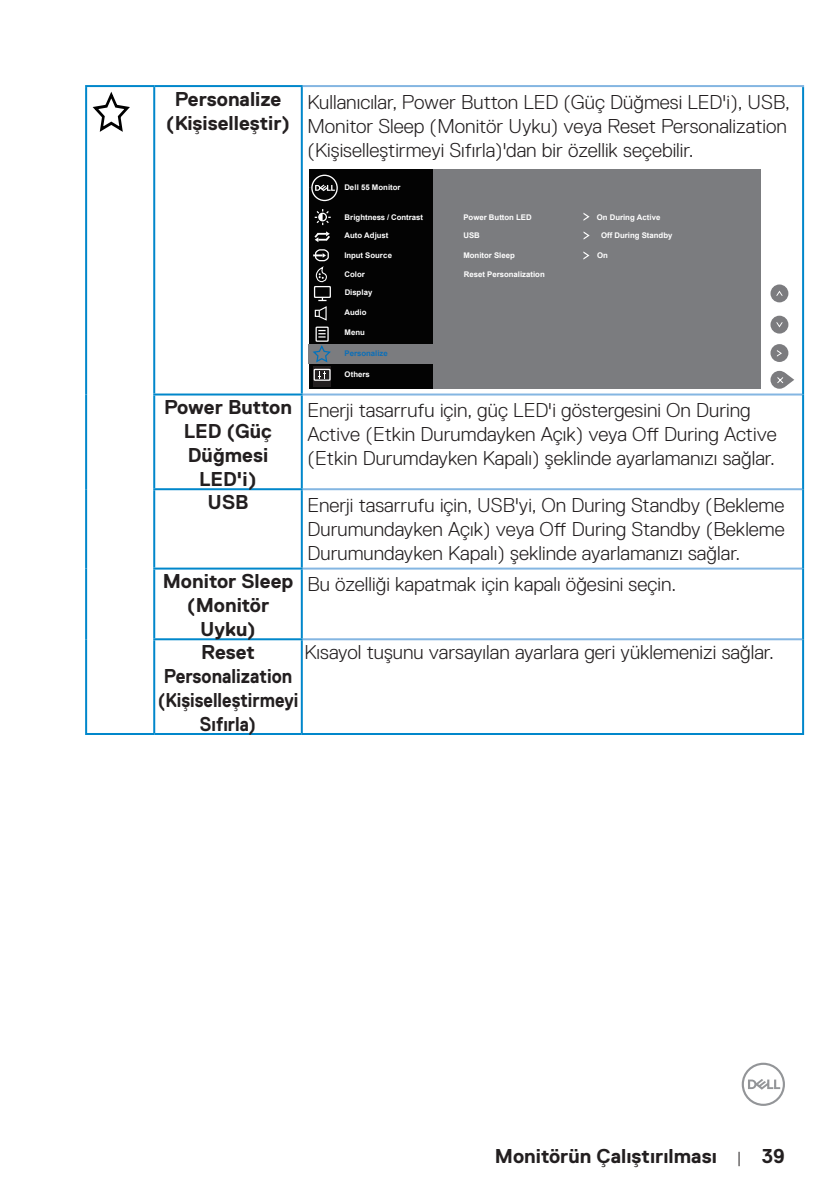
<style>
.page{position:relative;width:840px;height:1191px;background:#fff}
.page>*{position:absolute;margin:0;border:0;box-sizing:border-box;transform-origin:0 0}
.Table_Paragraph{font:300 20px/24px "Dell Replica";color:#231f20}
.Table_Head{font:700 20px/24px "Dell Replica";color:#231f20;text-align:center}
.text_OSD_table{font:300 20px/24px "Dell Replica";color:#231f20}
.t1{font:700 7.8px "Arial";color:#fff}
.t2{font:700 7.8px "Arial";color:#0c6fb8}
.s1{font-weight:300;font-size:16px}
</style>
<div class="page">
<svg style="left:741px;top:1062px;width:43px;height:44px"></svg>
<hr style="left:85px;top:85px;width:69px;height:2px;background:#0087cb">
<hr style="left:85px;top:87px;width:2px;height:307px;background:#0087cb">
<hr style="left:85px;top:394px;width:2px;height:95px;background:#0087cb">
<hr style="left:85px;top:489px;width:2px;height:79px;background:#0087cb">
<hr style="left:85px;top:568px;width:2px;height:71px;background:#0087cb">
<hr style="left:85px;top:639px;width:2px;height:94px;background:#0087cb">
<hr style="left:154px;top:85px;width:148px;height:2px;background:#0087cb">
<hr style="left:153px;top:87px;width:2px;height:306px;background:#0087cb">
<hr style="left:300px;top:87px;width:2px;height:306px;background:#0087cb">
<hr style="left:801px;top:87px;width:2px;height:307px;background:#0087cb">
<hr style="left:153px;top:393px;width:149px;height:2px;background:#0087cb">
<hr style="left:153px;top:395px;width:2px;height:93px;background:#0087cb">
<hr style="left:300px;top:395px;width:2px;height:93px;background:#0087cb">
<hr style="left:801px;top:394px;width:2px;height:95px;background:#0087cb">
<hr style="left:153px;top:488px;width:149px;height:2px;background:#0087cb">
<hr style="left:153px;top:490px;width:2px;height:77px;background:#0087cb">
<hr style="left:300px;top:490px;width:2px;height:77px;background:#0087cb">
<hr style="left:801px;top:489px;width:2px;height:79px;background:#0087cb">
<hr style="left:153px;top:567px;width:149px;height:2px;background:#0087cb">
<hr style="left:153px;top:569px;width:2px;height:69px;background:#0087cb">
<hr style="left:300px;top:569px;width:2px;height:69px;background:#0087cb">
<hr style="left:801px;top:568px;width:2px;height:71px;background:#0087cb">
<hr style="left:153px;top:638px;width:149px;height:2px;background:#0087cb">
<hr style="left:153px;top:640px;width:2px;height:93px;background:#0087cb">
<hr style="left:300px;top:640px;width:2px;height:93px;background:#0087cb">
<hr style="left:801px;top:639px;width:2px;height:94px;background:#0087cb">
<hr style="left:302px;top:85px;width:501px;height:2px;background:#84b6e2">
<hr style="left:302px;top:393px;width:499px;height:2px;background:#84b6e2">
<hr style="left:302px;top:488px;width:499px;height:2px;background:#84b6e2">
<hr style="left:302px;top:567px;width:499px;height:2px;background:#84b6e2">
<hr style="left:302px;top:638px;width:499px;height:2px;background:#84b6e2">
<hr style="left:85px;top:733px;width:69px;height:2px;background:#0087cb">
<hr style="left:154px;top:733px;width:147px;height:2px;background:#0087cb">
<hr style="left:301px;top:733px;width:502px;height:2px;background:#0087cb">
<svg style="left:92px;top:91px;width:38px;height:41px"></svg>
<div style="left:308px;top:169px;width:452px;height:220px;background:#7b7c7f"></div>
<div style="left:308px;top:169px;width:124px;height:220px;background:#030303"></div>
<div style="left:313px;top:367px;width:17px;height:20px;background:#231f20"></div>
<svg style="left:318px;top:371px;width:7px;height:8px"></svg>
<div style="left:314px;top:286px;width:17px;height:12px;border:1px solid #fff"></div>
<div style="left:313px;top:368px;width:17px;height:13px;border:1px solid #fff"></div>
<div style="left:308px;top:344px;width:126px;height:20px;background:#7b7c7f"></div>
<svg style="left:314px;top:209px;width:16px;height:16px"></svg>
<div style="left:315px;top:326px;width:13px;height:16px;border:1px solid #fff"></div>
<svg style="left:318px;top:330px;width:7px;height:7px"></svg>
<svg style="left:311px;top:175px;width:26px;height:26px"></svg>
<svg style="left:314px;top:231px;width:16px;height:11px"></svg>
<svg style="left:313px;top:253px;width:13px;height:5px"></svg>
<div style="left:315px;top:249px;width:13px;height:12px;border:1px solid #fff;border-radius:4px"></div>
<svg style="left:583px;top:231px;width:6px;height:9px"></svg>
<svg style="left:583px;top:213px;width:6px;height:8px"></svg>
<svg style="left:583px;top:251px;width:6px;height:9px"></svg>
<svg style="left:313px;top:345px;width:18px;height:18px"></svg>
<svg style="left:313px;top:266px;width:14px;height:55px"></svg>
<div style="left:770px;top:284px;width:18px;height:18px;background:#7c7c7f;border-radius:50%"></div>
<svg style="left:776px;top:291px;width:6px;height:5px"></svg>
<div style="left:770px;top:316px;width:18px;height:17px;background:#7c7c7f;border-radius:50%"></div>
<svg style="left:776px;top:322px;width:6px;height:5px"></svg>
<div style="left:770px;top:344px;width:18px;height:18px;background:#7c7c7f;border-radius:50%"></div>
<svg style="left:777px;top:350px;width:4px;height:6px"></svg>
<div style="left:770px;top:371px;width:18px;height:18px;background:#7c7c7f;border-radius:50%"></div>
<svg style="left:777px;top:373px;width:16px;height:14px"></svg>
<p class="Table_Head" style="left:166px;top:87px;width:126px">Personalize (Kişiselleştir)</p>
<p class="text_OSD_table" style="left:307px;top:90px;width:483px">Kullanıcılar, Power Button LED (Güç Düğmesi LED'i), USB,<br>Monitor Sleep (Monitör Uyku) veya Reset Personalization (Kişiselleştirmeyi Sıfırla)'dan bir özellik seçebilir.</p>
<p class="t1" style="left:344px;top:182px;width:57px">Dell 55 Monitor</p>
<p class="t1" style="left:344px;top:212px;width:80px">Brightness / Contrast</p>
<p class="t1" style="left:344px;top:230px;width:45px">Auto Adjust</p>
<p class="t1" style="left:344px;top:250px;width:49px">Input Source</p>
<p class="t1" style="left:344px;top:269px;width:22px">Color</p>
<p class="t1" style="left:345px;top:287px;width:29px">Display</p>
<p class="t1" style="left:344px;top:307px;width:24px">Audio</p>
<p class="t2" style="left:344px;top:348px;width:45px">Personalize</p>
<p class="t1" style="left:344px;top:327px;width:22px">Menu</p>
<p class="t1" style="left:344px;top:369px;width:27px">Others</p>
<p class="t1" style="left:463px;top:212px;width:70px">Power Button LED</p>
<p class="t1" style="left:596px;top:212px;width:65px">On During Active</p>
<p class="t1" style="left:463px;top:230px;width:18px">USB</p>
<p class="t1" style="left:600px;top:230px;width:73px">Off During Standby</p>
<p class="t1" style="left:463px;top:250px;width:53px">Monitor Sleep</p>
<p class="t1" style="left:597px;top:250px;width:12px">On</p>
<p class="t1" style="left:463px;top:269px;width:82px">Reset Personalization</p>
<p class="Table_Head" style="left:164px;top:395px;width:129px">Power Button<br>LED (Güç<br>Düğmesi<br>LED'i)</p>
<p class="Table_Paragraph" style="left:307px;top:398px;width:470px">Enerji tasarrufu için, güç LED'i göstergesini On During<br>Active (Etkin Durumdayken Açık) veya Off During Active (Etkin Durumdayken Kapalı) şeklinde ayarlamanızı sağlar.</p>
<p class="Table_Head" style="left:207px;top:490px;width:42px">USB</p>
<p class="Table_Paragraph" style="left:307px;top:493px;width:478px;text-align:justify">Enerji tasarrufu için, USB'yi, On During Standby (Bekleme Durumundayken Açık) veya Off During Standby (Bekleme Durumundayken Kapalı) şeklinde ayarlamanızı sağlar.</p>
<p class="Table_Head" style="left:163px;top:569px;width:132px">Monitor Sleep (Monitör<br>Uyku)</p>
<p class="Table_Paragraph" style="left:307px;top:572px;width:370px">Bu özelliği kapatmak için kapalı öğesini seçin.</p>
<p class="Table_Head" style="left:158px;top:640px;width:142px">Reset<br>Personalization (Kişiselleştirmeyi<br>Sıfırla)</p>
<p class="Table_Paragraph" style="left:304px;top:640px;width:470px">Kısayol tuşunu varsayılan ayarlara geri yüklemenizi sağlar.</p>
<p class="Table_Head" style="left:494px;top:1143px;width:291px">Monitörün Çalıştırılması <span class="s1">|</span> 39</p>
</div>
